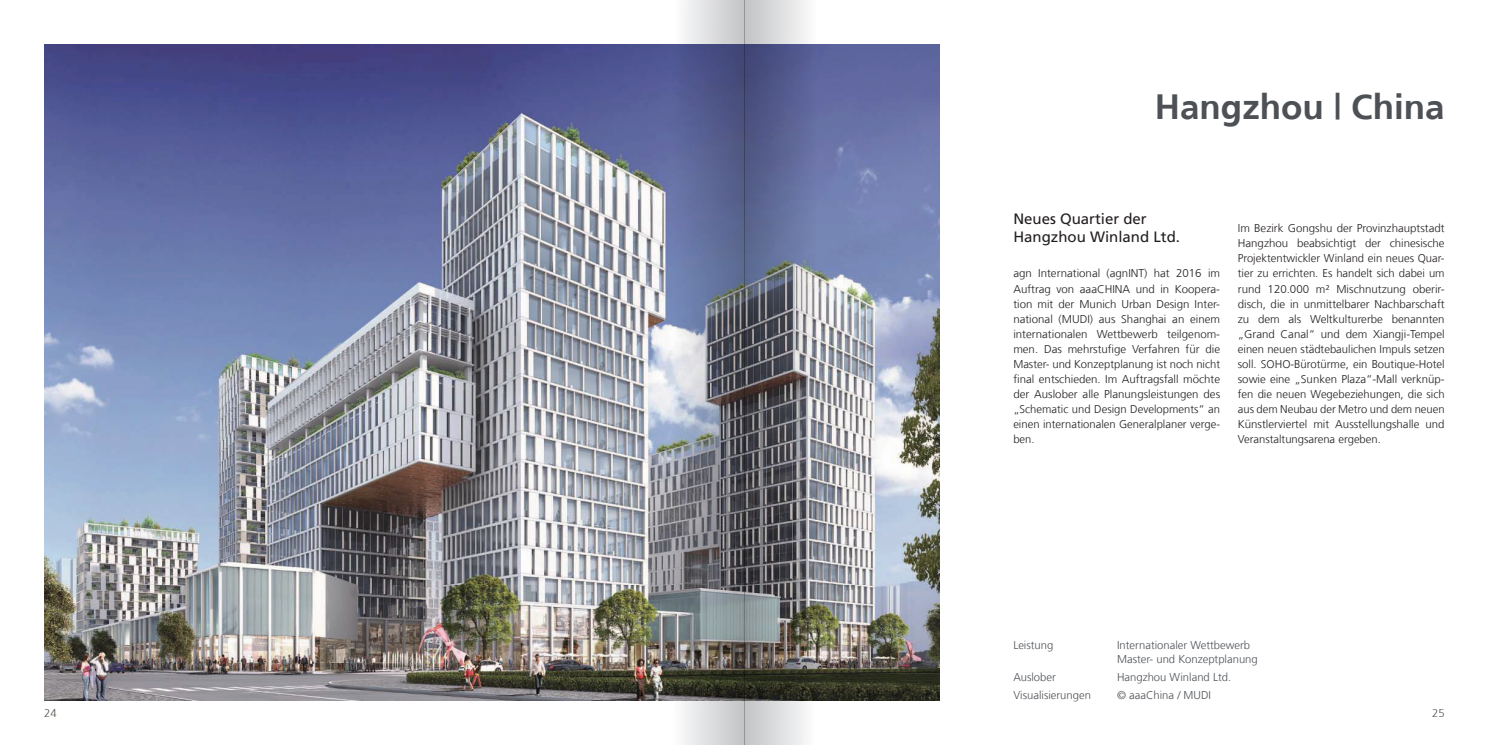
<style>
.page{position:relative;width:1489px;height:745px;background:#fff}
.page>*{position:absolute;margin:0;border:0;box-sizing:border-box;transform-origin:0 0}
.t1{font:700 35px "Frutiger";color:#4d5156}
.t2{font:15px/18px "Frutiger LT Com";color:#231f20}
.t3{font:300 11.25px/15px "Frutiger LT Com";color:#231f20;text-align:justify}
.t4{font:300 11.25px/13.8px "Frutiger LT Com";color:#4d5156}
.t5{font:300 11.25px "Frutiger";color:#535249}
</style>
<div class="page">
<img style="left:44px;top:44px;width:895px;height:656px">
<svg style="left:673px;top:1px;width:71px;height:742px;background:#797e91"></svg>
<svg style="left:744px;top:1px;width:71px;height:742px;background:#707383"></svg>
<h1 class="t1" style="left:1154px;top:86px;width:291px">Hangzhou | China</h1>
<h2 class="t2" style="left:1013px;top:210px;width:168px">Neues Quartier der<br>Hangzhou Winland Ltd.</h2>
<p class="t3" style="left:1013px;top:266px;width:208px">agn International (agnINT) hat 2016 im Auftrag von aaaCHINA und in Koopera&shy;tion mit der Munich Urban Design Inter&shy;national (MUDI) aus Shanghai an einem internationalen Wettbewerb teilgenom&shy;men. Das mehrstufige Verfahren für die Master- und Konzeptplanung ist noch nicht final entschieden. Im Auftragsfall möchte der Auslober alle Planungsleistungen des „Schematic und Design Developments“ an einen internationalen Generalplaner verge&shy;ben.</p>
<p class="t3" style="left:1237px;top:220px;width:208px">Im Bezirk Gongshu der Provinzhauptstadt Hangzhou beabsichtigt der chinesische Projektentwickler Winland ein neues Quar&shy;tier zu errichten. Es handelt sich dabei um rund 120.000 m² Mischnutzung oberir&shy;disch, die in unmittelbarer Nachbarschaft zu dem als Weltkulturerbe benannten „Grand Canal“ und dem Xiangji-Tempel einen neuen städtebaulichen Impuls setzen soll. SOHO-Bürotürme, ein Boutique-Hotel sowie eine „Sunken Plaza“-Mall verknüp&shy;fen die neuen Wegebeziehungen, die sich aus dem Neubau der Metro und dem neuen Künstlerviertel mit Ausstellungshalle und Veranstaltungsarena ergeben.</p>
<p class="t4" style="left:1013px;top:638px;width:42px">Leistung</p>
<p class="t4" style="left:1116px;top:638px;width:142px">Internationaler Wettbewerb<br>Master- und Konzeptplanung</p>
<p class="t4" style="left:1013px;top:669px;width:44px">Auslober</p>
<p class="t4" style="left:1116px;top:669px;width:116px">Hangzhou Winland Ltd.</p>
<p class="t4" style="left:1013px;top:688px;width:79px">Visualisierungen</p>
<p class="t4" style="left:1116px;top:688px;width:96px">© aaaChina / MUDI</p>
<p class="t5" style="left:44px;top:706px;width:14px">24</p>
<p class="t5" style="left:1431px;top:706px;width:14px">25</p>
</div>
